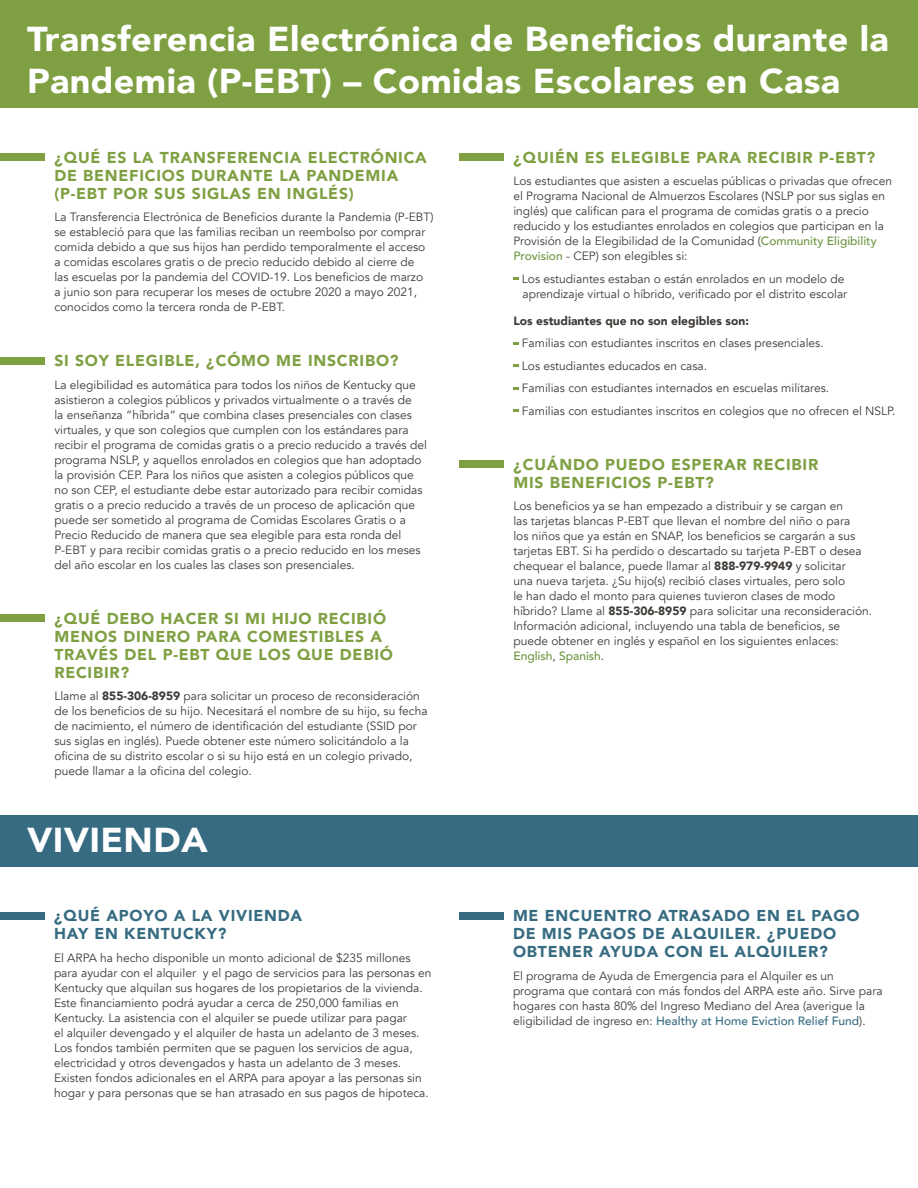
<style>
.page{position:relative;width:918px;height:1188px;background:#fff}
.page>*{position:absolute;margin:0;border:0;box-sizing:border-box;transform-origin:0 0}
.t1{font:900 34.5px/41.4px "Avenir";letter-spacing:.01em;color:#fff;scale:1.04 1}
.t2{font:900 15.75px/18px "Avenir";letter-spacing:.05em;color:#7fa042}
.t3{font:900 15.75px/18px "Avenir";letter-spacing:.05em;color:#366b81}
.t4{font:12px/15px "Avenir";color:#3e3a37}
.t5{font:900 12px "Avenir";color:#3e3a37}
.s1{font-weight:900}
.s2{font-weight:500;color:#6c953f}
.s3{font-weight:500;color:#366b81}
</style>
<div class="page">
<div style="left:0;top:154px;width:45px;height:7px;background:#7fa042"></div>
<div style="left:0;top:357px;width:45px;height:8px;background:#7fa042"></div>
<div style="left:0;top:615px;width:45px;height:7px;background:#7fa042"></div>
<div style="left:459px;top:154px;width:45px;height:7px;background:#7fa042"></div>
<div style="left:459px;top:461px;width:45px;height:7px;background:#7fa042"></div>
<svg style="left:513px;top:278px;width:6px;height:2px"></svg>
<svg style="left:513px;top:342px;width:6px;height:2px"></svg>
<svg style="left:513px;top:365px;width:6px;height:2px"></svg>
<svg style="left:513px;top:387px;width:6px;height:2px"></svg>
<svg style="left:513px;top:410px;width:6px;height:2px"></svg>
<div style="left:0;top:815px;width:918px;height:51px;background:#366b81"></div>
<div style="left:0;top:912px;width:44px;height:8px;background:#366b81"></div>
<div style="left:459px;top:912px;width:44px;height:8px;background:#366b81"></div>
<div style="left:0;top:0;width:918px;height:108px;background:#7fa042"></div>
<h1 class="t1" style="left:27px;top:18px;width:830px">Transferencia Electrónica de Beneficios durante la<br>Pandemia (P-EBT) – Comidas Escolares en Casa</h1>
<h2 class="t2" style="left:54px;top:148px;width:374px">¿QUÉ ES LA TRANSFERENCIA ELECTRÓNICA<br>DE BENEFICIOS DURANTE LA PANDEMIA (P-EBT POR SUS SIGLAS EN INGLÉS)</h2>
<p class="t4" style="left:54px;top:210px;width:381px">La Transferencia Electrónica de Beneficios durante la Pandemia (P-EBT) se estableció para que las familias reciban un reembolso por comprar comida debido a que sus hijos han perdido temporalmente el acceso a comidas escolares gratis o de precio reducido debido al cierre de<br>las escuelas por la pandemia del COVID-19. Los beneficios de marzo<br>a junio son para recuperar los meses de octubre 2020 a mayo 2021, conocidos como la tercera ronda de P-EBT.</p>
<h2 class="t2" style="left:54px;top:352px;width:346px">SI SOY ELEGIBLE, ¿CÓMO ME INSCRIBO?</h2>
<p class="t4" style="left:54px;top:378px;width:374px">La elegibilidad es automática para todos los niños de Kentucky que asistieron a colegios públicos y privados virtualmente o a través de<br>la enseñanza “híbrida” que combina clases presenciales con clases virtuales, y que son colegios que cumplen con los estándares para recibir el programa de comidas gratis o a precio reducido a través del programa NSLP, y aquellos enrolados en colegios que han adoptado la provisión CEP. Para los niños que asisten a colegios públicos que no son CEP, el estudiante debe estar autorizado para recibir comidas gratis o a precio reducido a través de un proceso de aplicación que puede ser sometido al programa de Comidas Escolares Gratis o a Precio Reducido de manera que sea elegible para esta ronda del P-EBT y para recibir comidas gratis o a precio reducido en los meses del año escolar en los cuales las clases son presenciales.</p>
<h2 class="t2" style="left:54px;top:609px;width:340px">¿QUÉ DEBO HACER SI MI HIJO RECIBIÓ<br>MENOS DINERO PARA COMESTIBLES A<br>TRAVÉS DEL P-EBT QUE LOS QUE DEBIÓ<br>RECIBIR?</h2>
<p class="t4" style="left:54px;top:689px;width:375px">Llame al <span class="s1">855-306-8959</span> para solicitar un proceso de reconsideración de los beneficios de su hijo. Necesitará el nombre de su hijo, su fecha de nacimiento, el número de identificación del estudiante (SSID por sus siglas en inglés). Puede obtener este número solicitándolo a la oficina de su distrito escolar o si su hijo está en un colegio privado, puede llamar a la oficina del colegio.</p>
<h1 class="t1" style="left:27px;top:819px;width:175px">VIVIENDA</h1>
<h2 class="t3" style="left:54px;top:906px;width:250px">¿QUÉ APOYO A LA VIVIENDA<br>HAY EN KENTUCKY?</h2>
<p class="t4" style="left:54px;top:950px;width:379px">El ARPA ha hecho disponible un monto adicional de $235 millones para ayudar con el alquiler y el pago de servicios para las personas en Kentucky que alquilan sus hogares de los propietarios de la vivienda.<br>Este financiamiento podrá ayudar a cerca de 250,000 familias en Kentucky. La asistencia con el alquiler se puede utilizar para pagar<br>el alquiler devengado y el alquiler de hasta un adelanto de 3 meses.<br>Los fondos también permiten que se paguen los servicios de agua, electricidad y otros devengados y hasta un adelanto de 3 meses.<br>Existen fondos adicionales en el ARPA para apoyar a las personas sin hogar y para personas que se han atrasado en sus pagos de hipoteca.</p>
<h2 class="t2" style="left:513px;top:148px;width:363px">¿QUIÉN ES ELEGIBLE PARA RECIBIR P-EBT?</h2>
<p class="t4" style="left:513px;top:174px;width:380px">Los estudiantes que asisten a escuelas públicas o privadas que ofrecen el Programa Nacional de Almuerzos Escolares (NSLP por sus siglas en inglés) que califican para el programa de comidas gratis o a precio reducido y los estudiantes enrolados en colegios que participan en la Provisión de la Elegibilidad de la Comunidad (<span class="s2">Community Eligibility Provision</span> - CEP) son elegibles si:</p>
<p class="t4" style="left:522px;top:272px;width:327px">Los estudiantes estaban o están enrolados en un modelo de aprendizaje virtual o híbrido, verificado por el distrito escolar</p>
<p class="t5" style="left:513px;top:311px;width:237px">Los estudiantes que no son elegibles son:</p>
<p class="t4" style="left:522px;top:332px;width:375px;line-height:22.5px">Familias con estudiantes inscritos en clases presenciales.<br>Los estudiantes educados en casa.<br>Familias con estudiantes internados en escuelas militares.<br>Familias con estudiantes inscritos en colegios que no ofrecen el NSLP.</p>
<h2 class="t2" style="left:513px;top:455px;width:306px">¿CUÁNDO PUEDO ESPERAR RECIBIR<br>MIS BENEFICIOS P-EBT?</h2>
<p class="t4" style="left:513px;top:499px;width:360px">Los beneficios ya se han empezado a distribuir y se cargan en<br>las tarjetas blancas P-EBT que llevan el nombre del niño o para<br>los niños que ya están en SNAP, los beneficios se cargarán a sus tarjetas EBT. Si ha perdido o descartado su tarjeta P-EBT o desea chequear el balance, puede llamar al <span class="s1">888-979-9949</span> y solicitar<br>una nueva tarjeta. ¿Su hijo(s) recibió clases virtuales, pero solo<br>le han dado el monto para quienes tuvieron clases de modo híbrido? Llame al <span class="s1">855-306-8959</span> para solicitar una reconsideración.<br>Información adicional, incluyendo una tabla de beneficios, se puede obtener en inglés y español en los siguientes enlaces:<br><span class="s2">English</span>, <span class="s2">Spanish</span>.</p>
<h2 class="t3" style="left:513px;top:906px;width:348px">ME ENCUENTRO ATRASADO EN EL PAGO<br>DE MIS PAGOS DE ALQUILER. ¿PUEDO<br>OBTENER AYUDA CON EL ALQUILER?</h2>
<p class="t4" style="left:513px;top:968px;width:371px">El programa de Ayuda de Emergencia para el Alquiler es un programa que contará con más fondos del ARPA este año. Sirve para hogares con hasta 80% del Ingreso Mediano del Area (averigue la eligibilidad de ingreso en: <span class="s3">Healthy at Home Eviction Relief Fund</span>).</p>
</div>
